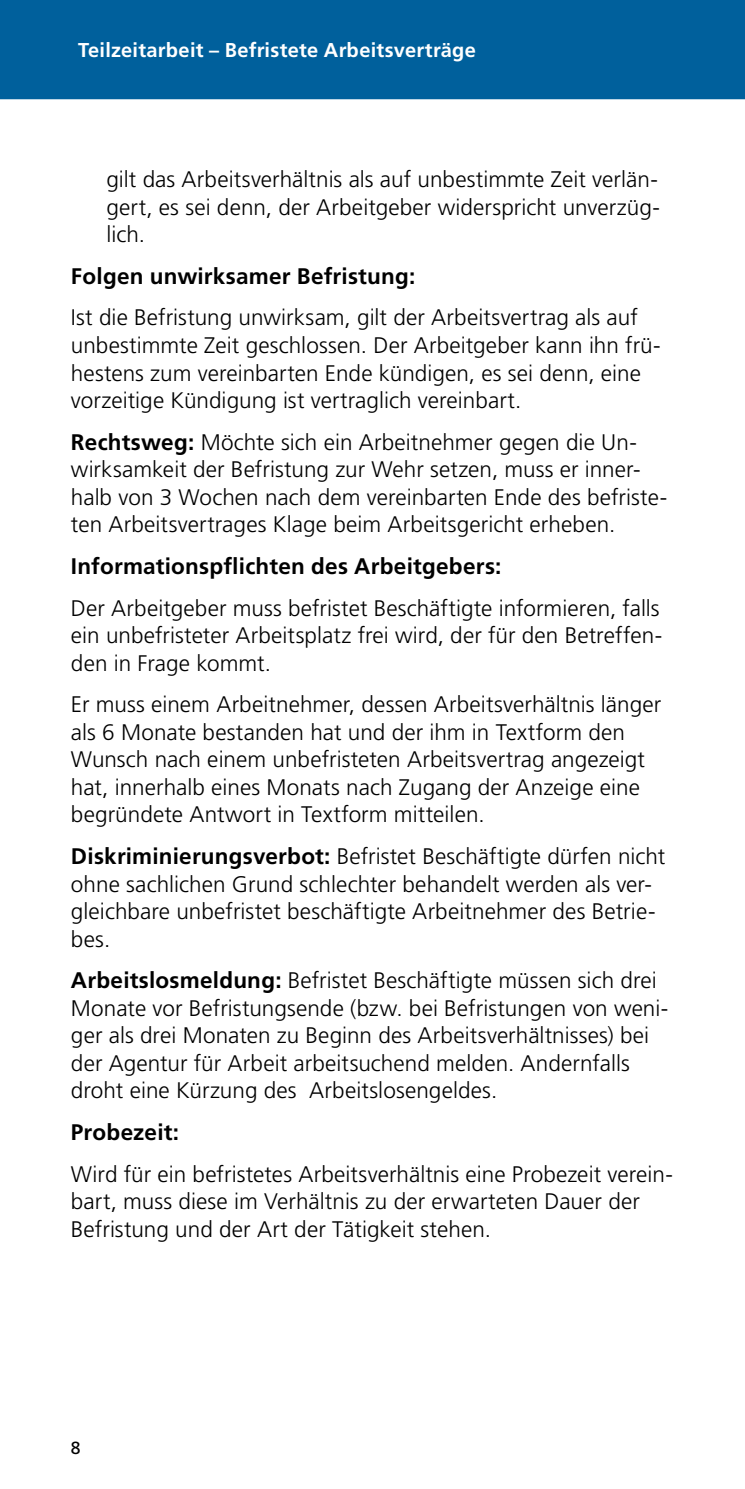
<style>
.page{position:relative;width:745px;height:1489px;background:#fff}
.page>*{position:absolute;margin:0;border:0;box-sizing:border-box;transform-origin:0 0}
.t1{font:300 22.5px/27.5px "Frutiger LT Pro";letter-spacing:.005em;color:#000}
.t2{font:700 22.5px "Frutiger LT Pro";letter-spacing:.01em;color:#000}
.t3{font:700 20px "Frutiger LT Pro";letter-spacing:.015em;color:#fff}
.t4{font:17.5px "Frutiger LT Pro";color:#000}
.s1{font-weight:700}
</style>
<div class="page">
<div style="left:0;top:0;width:744px;height:99px;background:#00609c"></div>
<p class="t3" style="left:78px;top:38px;width:399px">Teilzeitarbeit – Befristete Arbeitsverträge</p>
<p class="t1" style="left:106px;top:166px;width:554px;text-align:justify">gilt das Arbeitsverhältnis als auf unbestimmte Zeit verlän&shy;gert, es sei denn, der Arbeitgeber widerspricht unverzüg&shy;lich.</p>
<p class="t2" style="left:71px;top:262px;width:345px">Folgen unwirksamer Befristung:</p>
<p class="t1" style="left:71px;top:304px;width:591px">Ist die Befristung unwirksam, gilt der Arbeitsvertrag als auf unbestimmte Zeit geschlossen. Der Arbeitgeber kann ihn frü&shy;hestens zum vereinbarten Ende kündigen, es sei denn, eine vorzeitige Kündigung ist vertraglich vereinbart.</p>
<p class="t1" style="left:71px;top:428px;width:597px"><span class="s1">Rechtsweg:</span> Möchte sich ein Arbeitnehmer gegen die Un&shy;wirksamkeit der Befristung zur Wehr setzen, muss er inner&shy;halb von 3 Wochen nach dem vereinbarten Ende des befriste&shy;ten Arbeitsvertrages Klage beim Arbeitsgericht erheben.</p>
<p class="t2" style="left:71px;top:552px;width:431px">Informationspflichten des Arbeitgebers:</p>
<p class="t1" style="left:71px;top:594px;width:592px;text-align:justify">Der Arbeitgeber muss befristet Beschäftigte informieren, falls ein unbefristeter Arbeitsplatz frei wird, der für den Betreffen&shy;den in Frage kommt.</p>
<p class="t1" style="left:71px;top:691px;width:591px">Er muss einem Arbeitnehmer, dessen Arbeitsverhältnis länger als 6 Monate bestanden hat und der ihm in Textform den Wunsch nach einem unbefristeten Arbeitsvertrag angezeigt hat, innerhalb eines Monats nach Zugang der Anzeige eine begründete Antwort in Textform mitteilen.</p>
<p class="t1" style="left:71px;top:842px;width:595px"><span class="s1">Diskriminierungsverbot:</span> Befristet Beschäftigte dürfen nicht ohne sachlichen Grund schlechter behandelt werden als ver&shy;gleichbare unbefristet beschäftigte Arbeitnehmer des Betrie&shy;bes.</p>
<p class="t1" style="left:71px;top:966px;width:598px"><span class="s1">Arbeitslosmeldung:</span> Befristet Beschäftigte müssen sich drei Monate vor Befristungsende (bzw. bei Befristungen von weni&shy;ger als drei Monaten zu Beginn des Arbeitsverhältnisses) bei der Agentur für Arbeit arbeitsuchend melden. Andernfalls droht eine Kürzung des Arbeitslosengeldes.</p>
<p class="t2" style="left:71px;top:1118px;width:109px">Probezeit:</p>
<p class="t1" style="left:71px;top:1160px;width:603px">Wird für ein befristetes Arbeitsverhältnis eine Probezeit verein&shy;bart, muss diese im Verhältnis zu der erwarteten Dauer der<br>Befristung und der Art der Tätigkeit stehen.</p>
<p class="t4" style="left:71px;top:1436px;width:11px">8</p>
</div>
